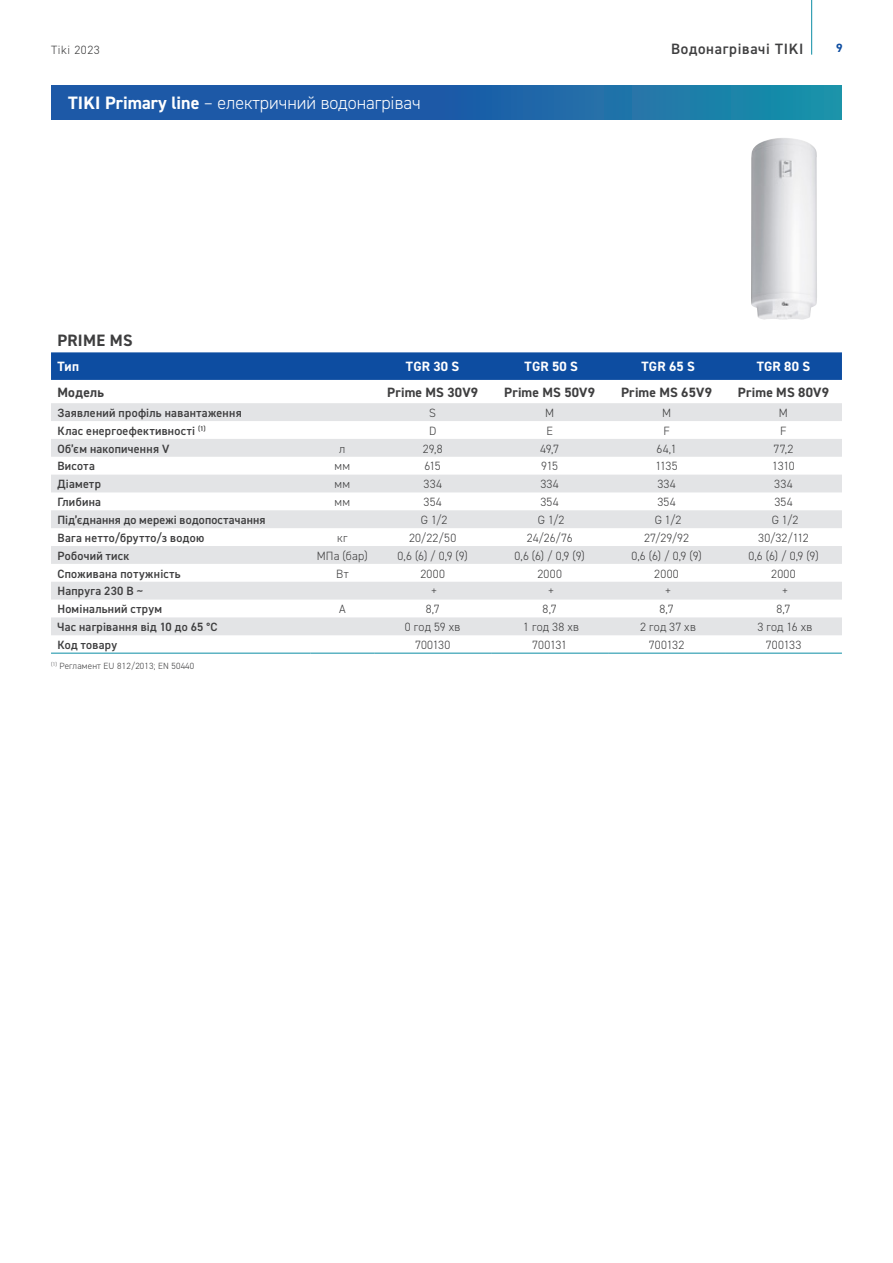
<style>
.page{position:relative;width:893px;height:1263px;background:#fff}
.page>*{position:absolute;margin:0;border:0;box-sizing:border-box;transform-origin:0 0}
.t1{font:300 18px "DIN2014";color:#fff}
.t2{font:700 16.5px "DIN2014";letter-spacing:.02em;color:#3e3e3f}
.t3{font:600 15px "DIN2014";letter-spacing:.05em;color:#3e3e3f}
.t4{font:700 13.5px "DIN2014";letter-spacing:.015em;color:#3e3e3f}
.t5{font:700 13.5px "DIN2014";letter-spacing:.015em;color:#fff}
.t6{font:300 12px "DIN2014";letter-spacing:.025em;color:#3e3e3f}
.t7{font:600 12px "DIN2014";letter-spacing:.02em;color:#3e3e3f}
.t8{font:300 12px "DIN2014";letter-spacing:.05em;color:#3e3e3f}
.t9{font:700 12px "DIN2014";color:#0d4da1}
.t10{font:300 9px "DIN2014";letter-spacing:.02em;color:#3e3e3f}
.s1{font-weight:700}
</style>
<div class="page">
<svg style="left:51px;top:85px;width:791px;height:34px;background:#1d67a7"></svg>
<svg style="left:51px;top:352px;width:791px;height:28px;background:#104fa2"></svg>
<svg style="left:51px;top:403px;width:791px;height:232px;fill:#e3e4e6"></svg>
<hr style="left:51px;top:653px;width:259px;height:1px;background:#0c8da4">
<hr style="left:310px;top:653px;width:64px;height:1px;background:#0c8da4">
<hr style="left:374px;top:653px;width:117px;height:1px;background:#0c8da4">
<hr style="left:491px;top:653px;width:117px;height:1px;background:#0c8da4">
<hr style="left:608px;top:653px;width:117px;height:1px;background:#0c8da4">
<hr style="left:725px;top:653px;width:117px;height:1px;background:#0c8da4">
<img style="left:751px;top:138px;width:66px;height:182px">
<hr style="left:811px;top:0;width:1px;height:55px;background:#0c8da4">
<p class="t8" style="left:51px;top:43px;width:50px">Tiki 2023</p>
<p class="t3" style="left:671px;top:39px;width:134px">Водонагрівачі TIKI</p>
<p class="t9" style="left:836px;top:40px;width:8px">9</p>
<h1 class="t1" style="left:68px;top:92px;width:354px"><span class="s1">TIKI Primary line</span> – електричний водонагрівач</h1>
<h2 class="t2" style="left:57px;top:329px;width:77px">PRIME MS</h2>
<p class="t5" style="left:57px;top:358px;width:23px">Тип</p>
<p class="t5" style="left:406px;top:358px;width:55px">TGR 30 S</p>
<p class="t5" style="left:525px;top:358px;width:55px">TGR 50 S</p>
<p class="t5" style="left:641px;top:358px;width:55px">TGR 65 S</p>
<p class="t5" style="left:757px;top:358px;width:55px">TGR 80 S</p>
<p class="t4" style="left:57px;top:383px;width:48px">Модель</p>
<p class="t4" style="left:387px;top:383px;width:92px">Prime MS 30V9</p>
<p class="t4" style="left:504px;top:383px;width:92px">Prime MS 50V9</p>
<p class="t4" style="left:621px;top:383px;width:92px">Prime MS 65V9</p>
<p class="t4" style="left:738px;top:383px;width:93px">Prime MS 80V9</p>
<p class="t7" style="left:57px;top:405px;width:186px">Заявлений профіль навантаження</p>
<p class="t6" style="left:429px;top:405px;width:8px">S</p>
<p class="t6" style="left:545px;top:405px;width:11px">M</p>
<p class="t6" style="left:662px;top:405px;width:11px">M</p>
<p class="t6" style="left:779px;top:405px;width:11px">M</p>
<p class="t7" style="left:57px;top:423px;width:150px">Клас енергоефективності <sup>(1)</sup></p>
<p class="t6" style="left:429px;top:423px;width:9px">D</p>
<p class="t6" style="left:546px;top:423px;width:8px">E</p>
<p class="t6" style="left:663px;top:423px;width:8px">F</p>
<p class="t6" style="left:780px;top:423px;width:8px">F</p>
<p class="t7" style="left:57px;top:440px;width:113px">Об’єм накопичення V</p>
<p class="t6" style="left:339px;top:441px;width:8px">л</p>
<p class="t6" style="left:423px;top:441px;width:21px">29,8</p>
<p class="t6" style="left:540px;top:441px;width:21px">49,7</p>
<p class="t6" style="left:656px;top:441px;width:22px">64,1</p>
<p class="t6" style="left:774px;top:441px;width:21px">77,2</p>
<p class="t7" style="left:57px;top:458px;width:39px">Висота</p>
<p class="t6" style="left:335px;top:459px;width:17px">мм</p>
<p class="t6" style="left:424px;top:459px;width:18px">615</p>
<p class="t6" style="left:541px;top:459px;width:18px">915</p>
<p class="t6" style="left:655px;top:459px;width:24px">1135</p>
<p class="t6" style="left:772px;top:459px;width:24px">1310</p>
<p class="t7" style="left:57px;top:476px;width:45px">Діаметр</p>
<p class="t6" style="left:335px;top:477px;width:17px">мм</p>
<p class="t6" style="left:423px;top:477px;width:20px">334</p>
<p class="t6" style="left:540px;top:477px;width:20px">334</p>
<p class="t6" style="left:657px;top:477px;width:20px">334</p>
<p class="t6" style="left:774px;top:477px;width:20px">334</p>
<p class="t7" style="left:57px;top:494px;width:45px">Глибина</p>
<p class="t6" style="left:335px;top:495px;width:17px">мм</p>
<p class="t6" style="left:423px;top:495px;width:20px">354</p>
<p class="t6" style="left:540px;top:495px;width:20px">354</p>
<p class="t6" style="left:657px;top:495px;width:20px">354</p>
<p class="t6" style="left:774px;top:495px;width:20px">354</p>
<p class="t7" style="left:57px;top:512px;width:210px">Під’єднання до мережі водопостачання</p>
<p class="t6" style="left:421px;top:512px;width:28px">G 1/2</p>
<p class="t6" style="left:538px;top:512px;width:28px">G 1/2</p>
<p class="t6" style="left:655px;top:512px;width:28px">G 1/2</p>
<p class="t6" style="left:772px;top:512px;width:28px">G 1/2</p>
<p class="t7" style="left:57px;top:530px;width:148px">Вага нетто/брутто/з водою</p>
<p class="t6" style="left:337px;top:530px;width:12px">кг</p>
<p class="t6" style="left:409px;top:530px;width:49px">20/22/50</p>
<p class="t6" style="left:527px;top:530px;width:47px">24/26/76</p>
<p class="t6" style="left:644px;top:530px;width:47px">27/29/92</p>
<p class="t6" style="left:758px;top:530px;width:52px">30/32/112</p>
<p class="t7" style="left:57px;top:548px;width:73px">Робочий тиск</p>
<p class="t6" style="left:317px;top:548px;width:52px">МПа (бар)</p>
<p class="t6" style="left:398px;top:548px;width:72px">0,6 (6) / 0,9 (9)</p>
<p class="t6" style="left:514px;top:548px;width:72px">0,6 (6) / 0,9 (9)</p>
<p class="t6" style="left:631px;top:548px;width:72px">0,6 (6) / 0,9 (9)</p>
<p class="t6" style="left:748px;top:548px;width:72px">0,6 (6) / 0,9 (9)</p>
<p class="t7" style="left:57px;top:565px;width:125px">Споживана потужність</p>
<p class="t6" style="left:336px;top:566px;width:14px">Вт</p>
<p class="t6" style="left:420px;top:566px;width:26px">2000</p>
<p class="t6" style="left:537px;top:566px;width:26px">2000</p>
<p class="t6" style="left:654px;top:566px;width:26px">2000</p>
<p class="t6" style="left:771px;top:566px;width:26px">2000</p>
<p class="t7" style="left:57px;top:583px;width:87px">Напруга 230 В ~</p>
<p class="t6" style="left:431px;top:584px;width:7px">+</p>
<p class="t6" style="left:548px;top:584px;width:7px">+</p>
<p class="t6" style="left:665px;top:584px;width:7px">+</p>
<p class="t6" style="left:782px;top:584px;width:7px">+</p>
<p class="t7" style="left:57px;top:601px;width:106px">Номінальний струм</p>
<p class="t6" style="left:339px;top:602px;width:8px">A</p>
<p class="t6" style="left:426px;top:602px;width:16px">8,7</p>
<p class="t6" style="left:543px;top:602px;width:16px">8,7</p>
<p class="t6" style="left:660px;top:602px;width:16px">8,7</p>
<p class="t6" style="left:776px;top:602px;width:16px">8,7</p>
<p class="t7" style="left:57px;top:619px;width:162px">Час нагрівання від 10 до 65 °C</p>
<p class="t6" style="left:405px;top:620px;width:57px">0 год 59 хв</p>
<p class="t6" style="left:523px;top:620px;width:57px">1 год 38 хв</p>
<p class="t6" style="left:640px;top:620px;width:57px">2 год 37 хв</p>
<p class="t6" style="left:757px;top:620px;width:56px">3 год 16 хв</p>
<p class="t7" style="left:57px;top:637px;width:61px">Код товару</p>
<p class="t6" style="left:415px;top:637px;width:37px">700130</p>
<p class="t6" style="left:532px;top:637px;width:36px">700131</p>
<p class="t6" style="left:649px;top:637px;width:37px">700132</p>
<p class="t6" style="left:766px;top:637px;width:37px">700133</p>
<p class="t10" style="left:51px;top:660px;width:145px"><sup>(1)</sup> Регламент EU 812/2013; EN 50440</p>
</div>
